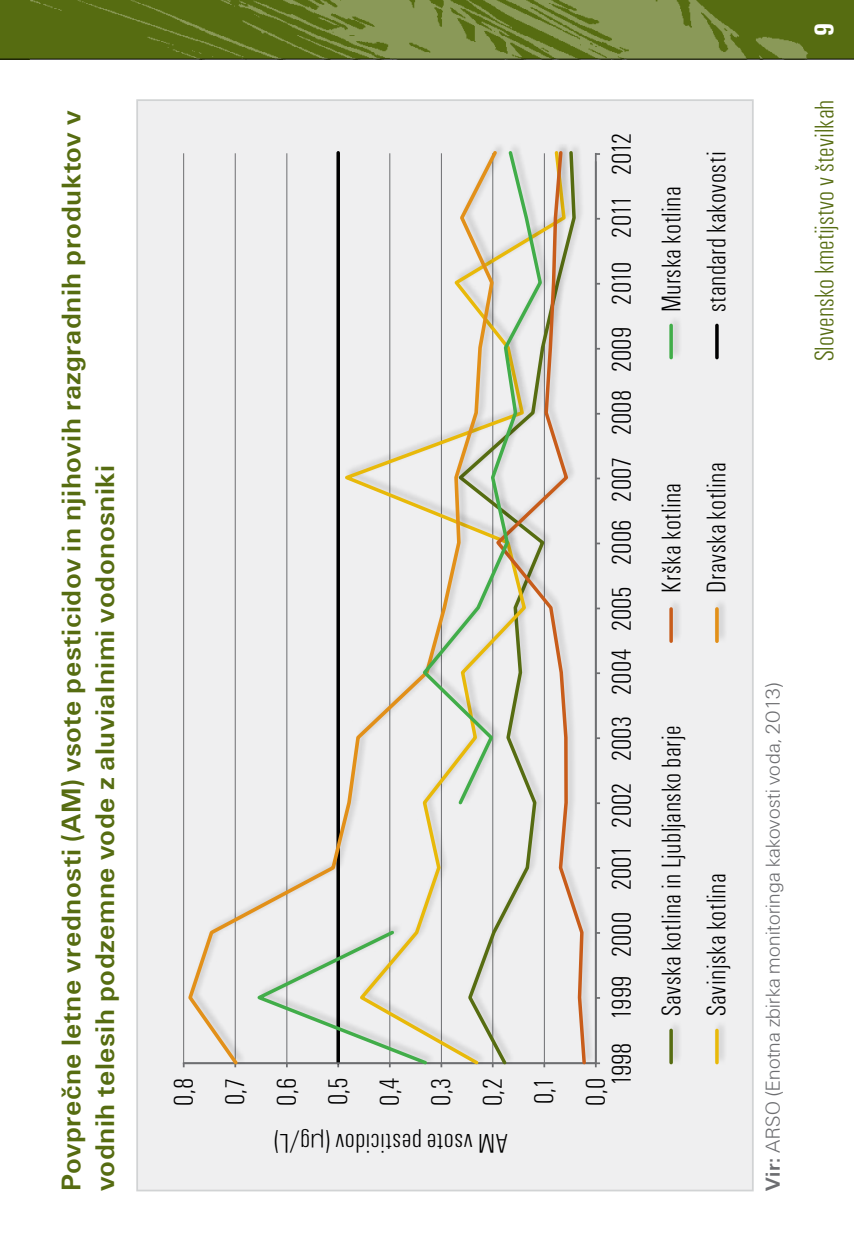
<style>
.page{position:relative;width:854px;height:1251px;background:#fff}
.page>*{position:absolute;margin:0;border:0;box-sizing:border-box;transform-origin:0 0}
.t1{font:28px/51.4px "U001 DEE Ligh Cond";letter-spacing:.01em;color:#000;text-align:justify}
.t2{font:700 28px/33.6px "U001 TEE";letter-spacing:.015em;color:#566c11}
.t3{font:28px "U001 DEE Ligh Cond";color:#566c11}
.t4{font:700 condensed 28px "U001 TEE";color:#fff}
.t5{font:21px "U001 DEE Ligh";letter-spacing:.02em;color:#6d6e71}
.s1{font-family:"U001 TEE";font-weight:700}
</style>
<div class="page">
<img style="left:30px;top:0;width:823px;height:59px">
<hr style="left:0;top:59px;width:853px;height:1px;background:#000">
<div style="left:0;top:0;width:30px;height:59px;background:#566c11"></div>
<div style="left:136px;top:99px;width:617px;height:1092px;background:#efeff0;border:2px solid #d1d3d4"></div>
<hr style="left:183px;top:153px;width:1px;height:909px;background:#6d6e71">
<hr style="left:594px;top:153px;width:2px;height:909px;background:#6d6e71">
<svg style="left:594px;top:1062px;width:5px;height:5px"></svg>
<div style="left:495px;top:142px;width:100px;height:923px;background:#efeff0"></div>
<svg style="left:543px;top:149px;width:44px;height:917px"></svg>
<svg style="left:186px;top:153px;width:308px;height:914px"></svg>
<div style="left:257px;top:142px;width:294px;height:923px;background:#000;opacity:.2"></div>
<svg style="left:250px;top:148px;width:293px;height:918px"></svg>
<hr style="left:715px;top:325px;width:3px;height:32px;background:#000">
<div style="left:667px;top:1019px;width:15px;height:46px;background:#000;opacity:.2"></div>
<hr style="left:669px;top:1030px;width:3px;height:32px;background:#566c11">
<div style="left:713px;top:1019px;width:15px;height:46px;background:#000;opacity:.2"></div>
<hr style="left:715px;top:1030px;width:3px;height:32px;background:#e8b909">
<div style="left:667px;top:598px;width:15px;height:45px;background:#000;opacity:.2"></div>
<hr style="left:669px;top:608px;width:3px;height:33px;background:#c85c1a">
<div style="left:713px;top:598px;width:15px;height:45px;background:#000;opacity:.2"></div>
<svg style="left:714px;top:608px;width:4px;height:33px"></svg>
<div style="left:667px;top:315px;width:15px;height:45px;background:#000;opacity:.2"></div>
<hr style="left:669px;top:325px;width:3px;height:32px;background:#41ad49">
<p class="t2" style="left:55px;top:1191px;width:1082px;rotate:-90deg">Povprečne letne vrednosti (am) vsote pesticidov in njihovih razgradnih produktov v vodnih telesih podzemne vode z aluvialnimi vodonosniki</p>
<p class="t1" style="left:596px;top:1085px;width:955px;rotate:-90deg">1998 1999 2000 2001 2002 2003 2004 2005 2006 2007 2008 2009 2010 2011 2012</p>
<p class="t1" style="left:158px;top:1105px;width:29px;rotate:-90deg">0,8<br>0,7<br>0,6<br>0,5<br>0,4<br>0,3<br>0,2<br>0,1<br>0,0</p>
<p class="t1" style="left:507px;top:1168px;width:235px;rotate:-180deg">AM vsote pesticidov (μg/L)</p>
<p class="t1" style="left:645px;top:312px;width:127px;rotate:-90deg">Murska kotlina</p>
<p class="t1" style="left:690px;top:312px;width:162px;rotate:-90deg">standard kakovosti</p>
<p class="t1" style="left:645px;top:592px;width:111px;rotate:-90deg">Krška kotlina</p>
<p class="t1" style="left:690px;top:592px;width:132px;rotate:-90deg">Dravska kotlina</p>
<p class="t1" style="left:645px;top:1016px;width:292px;rotate:-90deg">Savska kotlina in Ljubljansko barje</p>
<p class="t1" style="left:690px;top:1016px;width:145px;rotate:-90deg">Savinjska kotlina</p>
<p class="t4" style="left:807px;top:36px;width:15px;rotate:-90deg">9</p>
<p class="t3" style="left:809px;top:361px;width:263px;rotate:-90deg">Slovensko kmetijstvo v številkah</p>
<p class="t5" style="left:761px;top:1191px;width:510px;rotate:-90deg"><span class="s1">Vir:</span> ARSO (Enotna zbirka monitoringa kakovosti voda, 2013)</p>
</div>
